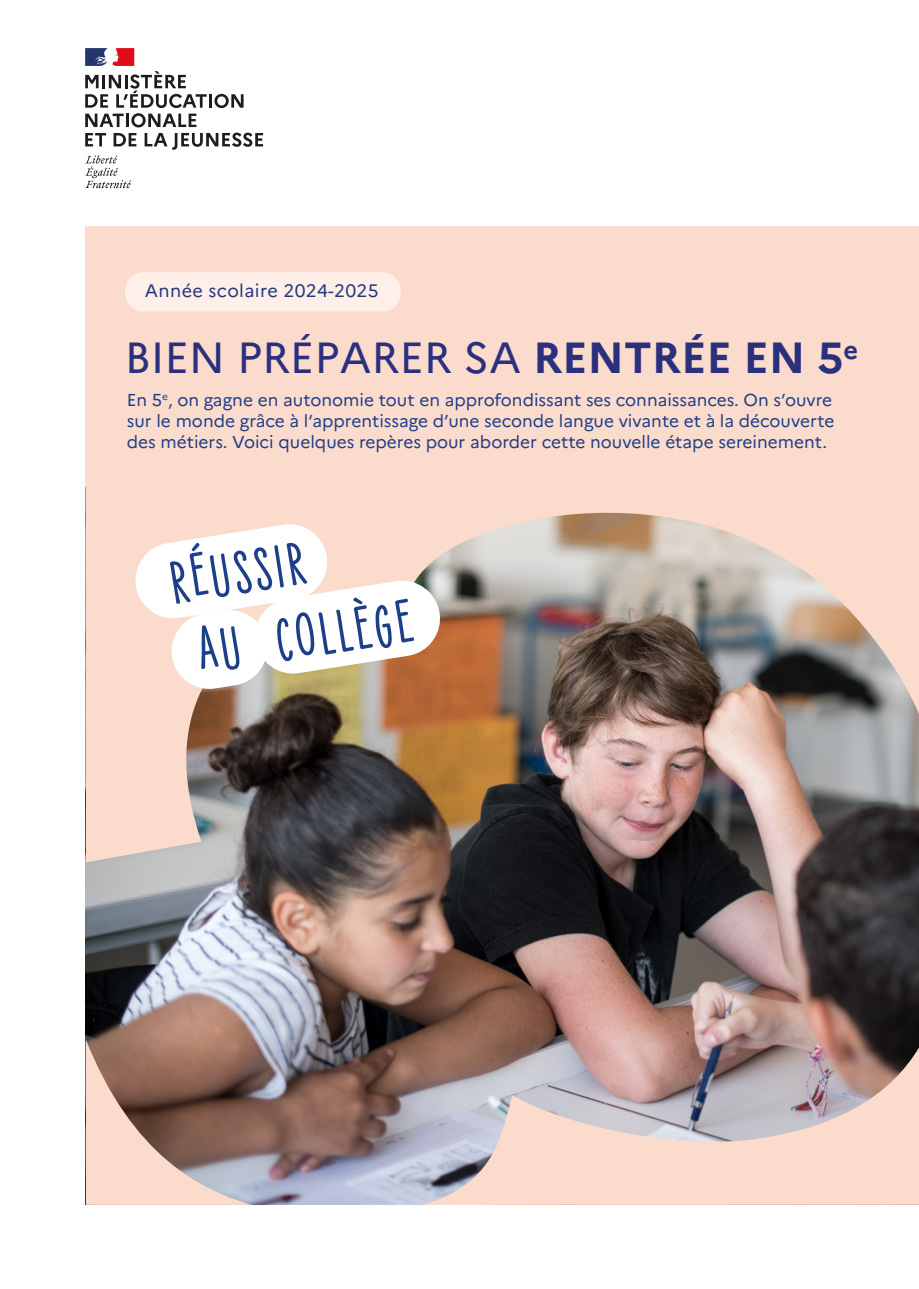
<style>
.page{position:relative;width:919px;height:1289px;background:#fff}
.page>*{position:absolute;margin:0;border:0;box-sizing:border-box;transform-origin:0 0}
.t1{font:900 62.4px "Liebe Erika W03";color:#1d3e88}
.t2{font:900 62.25px "Liebe Erika W03";color:#1d3e88}
.t3{font:43.5px "Marianne";color:#2b307e}
.t4{font:18px "Marianne";letter-spacing:.02em;color:#25377d}
.t5{font:17.25px/20.7px "Marianne";color:#1c3e8b}
.s1{font-weight:700}
</style>
<div class="page">
<img style="left:86px;top:862px;width:832px;height:342px">
<svg style="left:423px;top:1047px;width:495px;height:157px;background:#d2bcb7"></svg>
<img style="left:86px;top:487px;width:832px;height:375px">
<svg style="left:86px;top:1039px;width:166px;height:165px;background:#ac8d80"></svg>
<div style="left:86px;top:226px;width:832px;height:261px;background:#fbdbcb"></div>
<svg style="left:135px;top:524px;width:305px;height:165px"></svg>
<div style="left:125px;top:272px;width:276px;height:39px;background:#feefe8;border-radius:19px"></div>
<hr style="left:209px;top:94px;width:3px;height:14px;background:#1d1e1c">
<svg style="left:214px;top:94px;width:29px;height:14px"></svg>
<svg style="left:85px;top:133px;width:21px;height:13px"></svg>
<svg style="left:113px;top:133px;width:23px;height:13px"></svg>
<svg style="left:145px;top:133px;width:118px;height:17px"></svg>
<svg style="left:85px;top:155px;width:46px;height:33px"></svg>
<svg style="left:85px;top:48px;width:122px;height:79px"></svg>
<p class="t4" style="left:145px;top:279px;width:235px">Année scolaire 2024-2025</p>
<h3 class="t3" style="left:125px;top:331px;width:735px">BIEN PRÉPARER SA <span class="s1">RENTRÉE EN 5</span><sup>e</sup></h3>
<p class="t5" style="left:127px;top:389px;width:709px">En 5<sup>e</sup>, on gagne en autonomie tout en approfondissant ses connaissances. On s’ouvre sur le monde grâce à l’apprentissage d’une seconde langue vivante et à la découverte des métiers. Voici quelques repères pour aborder cette nouvelle étape sereinement.</p>
<h1 class="t1" style="left:165px;top:550px;width:137px;rotate:-9deg">RÉUSSIR</h1>
<h2 class="t2" style="left:193px;top:620px;width:217px;rotate:-9deg">AU COLLÈGE</h2>
</div>
